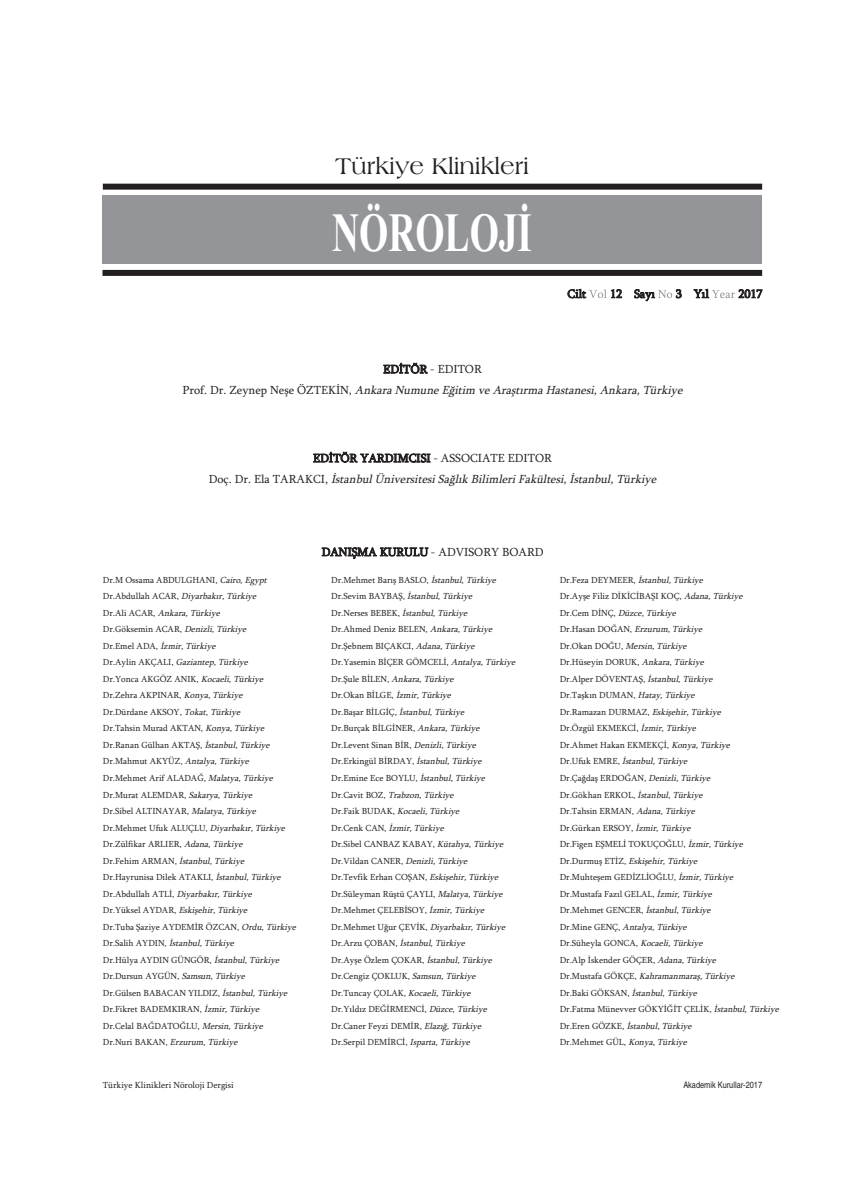
<style>
.page{position:relative;width:865px;height:1197px;background:#fff}
.page>*{position:absolute;margin:0;border:0;box-sizing:border-box;transform-origin:0 0}
.t1{font:700 55.35px "Times New Roman";color:#fff;scale:.68 1}
.t2{font:24px "Americana BT Roman";color:#231f20}
.t3{font:italic 12px/21px "Sylfaen";color:#231f20;text-align:center}
.t4{font:12px "Sylfaen";color:#231f20}
.t5{font:9px/16.5px "Sylfaen";color:#231f20}
.t6{font:condensed 9px "Helvetica";color:#231f20}
.s1{font-style:normal}
.s2{font-style:italic}
</style>
<div class="page">
<div style="left:102px;top:195px;width:660px;height:68px;background:#939598"></div>
<div style="left:103px;top:184px;width:659px;height:6px;background:#231f20"></div>
<div style="left:102px;top:270px;width:660px;height:6px;background:#231f20"></div>
<svg style="left:589px;top:289px;width:18px;height:9px"></svg>
<svg style="left:658px;top:290px;width:14px;height:8px"></svg>
<svg style="left:712px;top:290px;width:23px;height:8px"></svg>
<h2 class="t2" style="left:335px;top:152px;width:195px">Türkiye Klinikleri</h2>
<h1 class="t1" style="left:332px;top:199px;width:296px">NÖROLOJİ</h1>
<h3 class="t4" style="left:567px;top:286px;width:20px">Cilt</h3>
<h3 class="t4" style="left:610px;top:286px;width:46px">12 Sayı</h3>
<h3 class="t4" style="left:676px;top:286px;width:35px">3 Yıl</h3>
<h3 class="t4" style="left:738px;top:286px;width:25px">2017</h3>
<h3 class="t3" style="left:182px;top:358px;width:505px"><span class="s1">EDİTÖR - EDITOR<br>P r o f . D r . Z e y n e p N e ş e Ö Z T E K İ N ,</span> Ankara Numune Eğitim ve Araştırma Hastanesi, Ankara, Türkiye</h3>
<h3 class="t3" style="left:209px;top:447px;width:452px"><span class="s1">EDİTÖR YARDIMCISI - ASSOCIATE EDITOR<br>D o ç . D r . E l a T A R A K C I ,</span> İstanbul Üniversitesi Sağlık Bilimleri Fakültesi, İstanbul, Türkiye</h3>
<h3 class="t4" style="left:322px;top:545px;width:223px">DANIŞMA KURULU - ADVISORY BOARD</h3>
<p class="t5" style="left:103px;top:571px;width:197px">Dr.M Ossama ABDULGHANI, <span class="s2">Cairo,Egypt </span>Dr.Abdullah ACAR, <span class="s2">Diyarbakır,Türkiye<br></span>Dr.Ali ACAR, <span class="s2">Ankara, Türkiye<br></span>Dr.Göksemin ACAR, <span class="s2">Denizli,Türkiye<br></span>Dr.Emel ADA, <span class="s2">İzmir,Türkiye<br></span>Dr.Aylin AKÇALI, <span class="s2">Gaziantep,Türkiye<br></span>Dr.Yonca AKGÖZ ANIK, <span class="s2">Kocaeli,Türkiye </span>Dr.Zehra AKPINAR, <span class="s2">Konya,Türkiye<br></span>Dr.Dürdane AKSOY, <span class="s2">Tokat,Türkiye<br></span>Dr.Tahsin Murad AKTAN, <span class="s2">Konya,Türkiye </span>Dr.Ranan Gülhan AKTAŞ, <span class="s2">İstanbul,Türkiye </span>Dr.Mahmut AKYÜZ, <span class="s2">Antalya,Türkiye<br></span>Dr.Mehmet Arif ALADAĞ, <span class="s2">Malatya,Türkiye </span>Dr.Murat ALEMDAR, <span class="s2">Sakarya,Türkiye<br></span>Dr.Sibel ALTINAYAR, <span class="s2">Malatya,Türkiye </span>Dr.Mehmet Ufuk ALUÇLU, <span class="s2">Diyarbakır,Türkiye </span>Dr.Zülfikar ARLIER, <span class="s2">Adana,Türkiye<br></span>Dr.Fehim ARMAN, <span class="s2">İstanbul,Türkiye </span>Dr.Hayrunisa Dilek ATAKLI, <span class="s2">İstanbul,Türkiye </span>Dr.Abdullah ATLİ, <span class="s2">Diyarbakır,Türkiye<br></span>Dr.Yüksel AYDAR, <span class="s2">Eskişehir,Türkiye<br></span>Dr.Tuba Şaziye AYDEMİR ÖZCAN, <span class="s2">Ordu,Türkiye </span>Dr.Salih AYDIN, <span class="s2">İstanbul,Türkiye<br></span>Dr.Hülya AYDIN GÜNGÖR, <span class="s2">İstanbul,Türkiye </span>Dr.Dursun AYGÜN, <span class="s2">Samsun,Türkiye<br></span>Dr.Gülsen BABACAN YILDIZ, <span class="s2">İstanbul,Türkiye </span>Dr.Fikret BADEMKIRAN, <span class="s2">İzmir,Türkiye<br></span>Dr.Celal BAĞDATOĞLU, <span class="s2">Mersin,Türkiye<br></span>Dr.Nuri BAKAN, <span class="s2">Erzurum,Türkiye</span></p>
<p class="t5" style="left:331px;top:571px;width:188px">Dr.Mehmet Barış BASLO, <span class="s2">İstanbul,Türkiye </span>Dr.Sevim BAYBAŞ, <span class="s2">İstanbul,Türkiye<br></span>Dr.Nerses BEBEK, <span class="s2">İstanbul,Türkiye<br></span>Dr.Ahmed Deniz BELEN, <span class="s2">Ankara,Türkiye </span>Dr.Şebnem BIÇAKCI, <span class="s2">Adana,Türkiye </span>Dr.Yasemin BİÇER GÖMCELİ, <span class="s2">Antalya,Türkiye </span>Dr.Şule BİLEN, <span class="s2">Ankara,Türkiye<br></span>Dr.Okan BİLGE, <span class="s2">İzmir,Türkiye<br></span>Dr.Başar BİLGİÇ, <span class="s2">İstanbul,Türkiye<br></span>Dr.Burçak BİLGİNER, <span class="s2">Ankara,Türkiye </span>Dr.Levent Sinan BİR, <span class="s2">Denizli,Türkiye </span>Dr.Erkingül BİRDAY, <span class="s2">İstanbul,Türkiye </span>Dr.Emine Ece BOYLU, <span class="s2">İstanbul,Türkiye </span>Dr.Cavit BOZ, <span class="s2">Trabzon, Türkiye<br></span>Dr.Faik BUDAK, <span class="s2">Kocaeli,Türkiye<br></span>Dr.Cenk CAN, <span class="s2">İzmir,Türkiye<br></span>Dr.Sibel CANBAZ KABAY, <span class="s2">Kütahya,Türkiye </span>Dr.Vildan CANER, <span class="s2">Denizli,Türkiye<br></span>Dr.Tevfik Erhan COŞAN, <span class="s2">Eskişehir,Türkiye </span>Dr.Süleyman Rüştü ÇAYLI, <span class="s2">Malatya,Türkiye </span>Dr.Mehmet ÇELEBİSOY, <span class="s2">İzmir,Türkiye </span>Dr.Mehmet Uğur ÇEVİK, <span class="s2">Diyarbakır,Türkiye </span>Dr.Arzu ÇOBAN, <span class="s2">İstanbul, Türkiye<br></span>Dr.Ayşe Özlem ÇOKAR, <span class="s2">İstanbul,Türkiye </span>Dr.Cengiz ÇOKLUK, <span class="s2">Samsun,Türkiye </span>Dr.Tuncay ÇOLAK, <span class="s2">Kocaeli,Türkiye<br></span>Dr.Yıldız DEĞİRMENCİ, <span class="s2">Düzce,Türkiye </span>Dr.Caner Feyzi DEMİR, <span class="s2">Elazığ,Türkiye </span>Dr.Serpil DEMİRCİ, <span class="s2">Isparta,Türkiye</span></p>
<p class="t5" style="left:559px;top:571px;width:223px">Dr.Feza DEYMEER, <span class="s2">İstanbul,Türkiye<br></span>Dr.Ayşe Filiz DİKİCİBAŞI KOÇ, <span class="s2">Adana,Türkiye<br></span>Dr.Cem DİNÇ, <span class="s2">Düzce,Türkiye<br></span>Dr.Hasan DOĞAN, <span class="s2">Erzurum,Türkiye<br></span>Dr.Okan DOĞU, <span class="s2">Mersin,Türkiye<br></span>Dr.Hüseyin DORUK, <span class="s2">Ankara,Türkiye<br></span>Dr.Alper DÖVENTAŞ, <span class="s2">İstanbul,Türkiye<br></span>Dr.Taşkın DUMAN, <span class="s2">Hatay,Türkiye<br></span>Dr.Ramazan DURMAZ, <span class="s2">Eskişehir,Türkiye<br></span>Dr.Özgül EKMEKCİ, <span class="s2">İzmir,Türkiye<br></span>Dr.Ahmet Hakan EKMEKÇİ, <span class="s2">Konya,Türkiye<br></span>D r . U fu k E M R E , <span class="s2">İstanbul, Türkiye<br></span>Dr.Çağdaş ERDOĞAN, <span class="s2">Denizli,Türkiye<br></span>Dr.Gökhan ERKOL, <span class="s2">İstanbul,Türkiye<br></span>Dr.Tahsin ERMAN, <span class="s2">Adana,Türkiye<br></span>Dr.Gürkan ERSOY, <span class="s2">İzmir,Türkiye<br></span>Dr.Figen EŞMELİ TOKUÇOĞLU, <span class="s2">İzmir,Türkiye </span>Dr.Durmuş ETİZ, <span class="s2">Eskişehir, Türkiye<br></span>Dr.Muhteşem GEDİZLİOĞLU, <span class="s2">İzmir,Türkiye<br></span>Dr.Mustafa Fazıl GELAL, <span class="s2">İzmir,Türkiye<br></span>Dr.Mehmet GENCER, <span class="s2">İstanbul,Türkiye<br></span>Dr.Mine GENÇ, <span class="s2">Antalya, Türkiye<br></span>Dr.Süheyla GONCA, <span class="s2">Kocaeli,Türkiye<br></span>Dr.Alp İskender GÖÇER, <span class="s2">Adana,Türkiye<br></span>D r . M u s t a fa G Ö K Ç E , <span class="s2">Kahramanmaraş, Türkiye<br></span>Dr.Baki GÖKSAN, <span class="s2">İstanbul,Türkiye<br></span>Dr.Fatma Münevver GÖKYİĞİT ÇELİK, <span class="s2">İstanbul,Türkiye </span>Dr.Eren GÖZKE, <span class="s2">İstanbul, Türkiye<br></span>Dr.Mehmet GÜL, <span class="s2">Konya,Türkiye</span></p>
<p class="t5" style="left:103px;top:1076px;width:132px">Türkiye Klinikleri Nöroloji Dergisi</p>
<p class="t6" style="left:683px;top:1079px;width:80px">Akademik Kurullar-2017</p>
</div>
